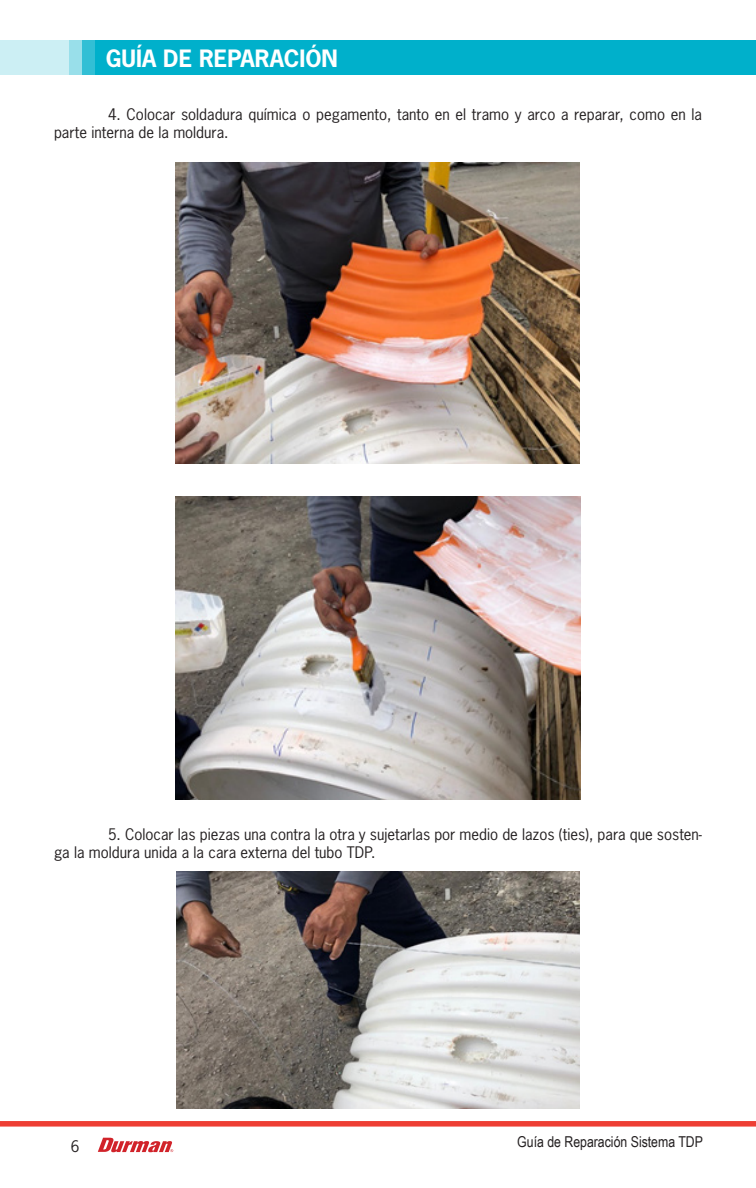
<style>
.page{position:relative;width:756px;height:1188px;background:#fff}
.page>*{position:absolute;margin:0;border:0;box-sizing:border-box;transform-origin:0 0}
.t1{font:700 22.5px "News Gothic Std";color:#fff}
.t2{font:15px/18px "News Gothic Std";color:#231f20}
.t3{font:15px "Arial Narrow";color:#231f20}
</style>
<div class="page">
<div style="left:0;top:1121px;width:756px;height:6px;background:#ee3e34"></div>
<div style="left:0;top:41px;width:756px;height:34px;background:#00b0cb"></div>
<div style="left:0;top:41px;width:69px;height:34px;background:#cceff4"></div>
<div style="left:69px;top:41px;width:13px;height:34px;background:#99dfea"></div>
<div style="left:82px;top:41px;width:13px;height:34px;background:#32bfd5"></div>
<svg style="left:98px;top:1138px;width:75px;height:14px"></svg>
<img style="left:176px;top:162px;width:404px;height:301px">
<img style="left:175px;top:497px;width:406px;height:302px">
<img style="left:176px;top:872px;width:404px;height:236px">
<p class="t1" style="left:106px;top:44px;width:234px">GUÍA DE REPARACIÓN</p>
<p class="t2" style="left:54px;top:105px;width:650px;text-indent:54px">4. Colocar soldadura química o pegamento, tanto en el tramo y arco a reparar, como en la parte interna de la moldura.</p>
<p class="t2" style="left:54px;top:825px;width:650px;text-indent:54px">5. Colocar las piezas una contra la otra y sujetarlas por medio de lazos (ties), para que sosten&shy;ga la moldura unida a la cara externa del tubo TDP.</p>
<p class="t2" style="left:71px;top:1137px;width:10px">6</p>
<p class="t3" style="left:517px;top:1130px;width:187px">Guía de Reparación Sistema TDP</p>
</div>
